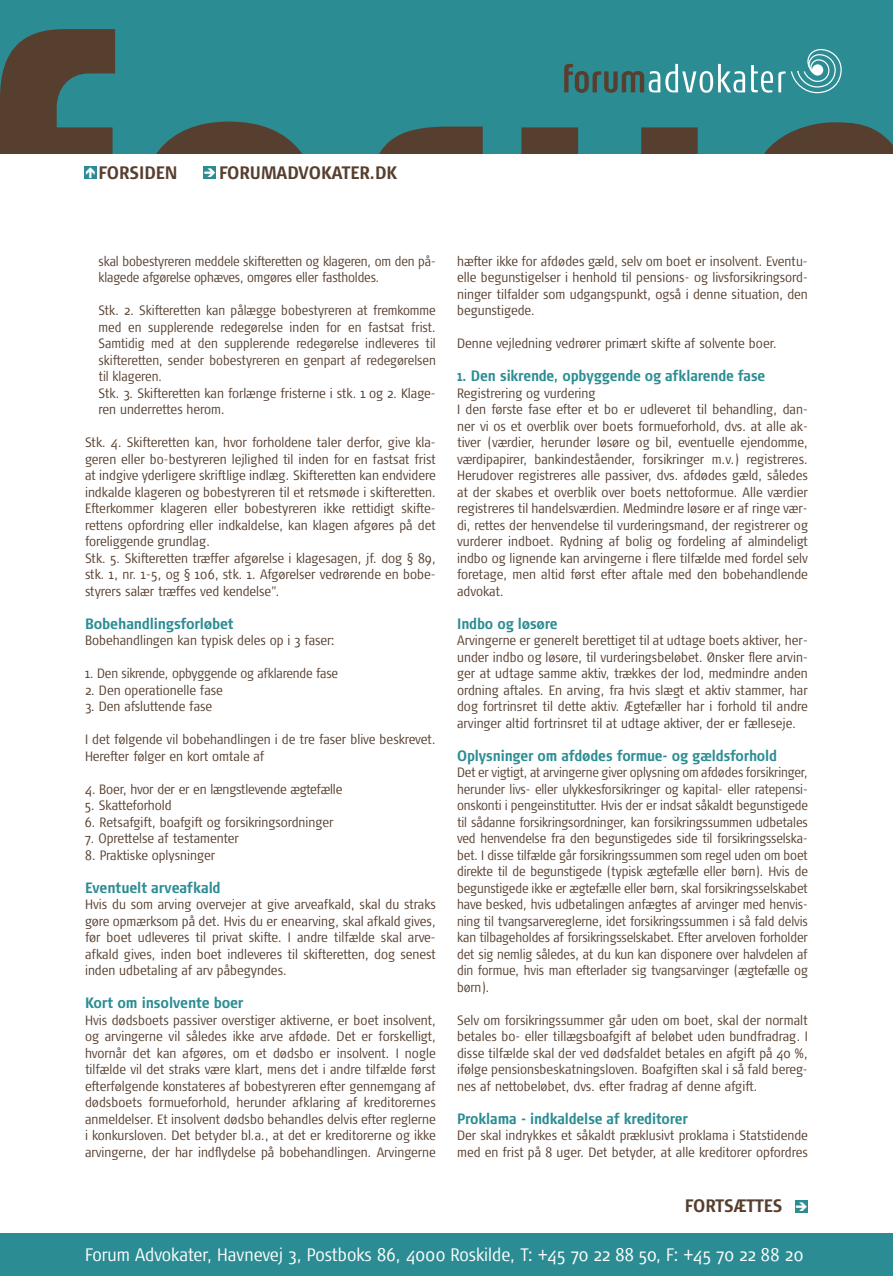
<style>
.page{position:relative;width:893px;height:1276px;background:#fff}
.page>*{position:absolute;margin:0;border:0;box-sizing:border-box;transform-origin:0 0}
.t1{font:300 18px "Signa Cond";color:#fff}
.t2{font:700 18px "Signa Cond";color:#573f2f}
.t3{font:700 15px "Signa Cond";letter-spacing:-.01em;color:#2b8d93}
.t4{font:300 13.5px/16.5px "Signa Cond";color:#573f2f}
.s1{color:#fff}
</style>
<div class="page">
<div style="left:0;top:1233px;width:893px;height:43px;background:#2b8d93"></div>
<div style="left:84px;top:166px;width:13px;height:13px;background:#2b8d93"></div>
<div style="left:204px;top:166px;width:12px;height:13px;background:#2b8d93"></div>
<div style="left:0;top:0;width:893px;height:153px;background:#2b8d93"></div>
<svg style="left:0;top:29px;width:115px;height:124px"></svg>
<svg style="left:157px;top:122px;width:145px;height:31px"></svg>
<svg style="left:380px;top:127px;width:103px;height:26px;background:#504a3d"></svg>
<svg style="left:521px;top:127px;width:177px;height:26px"></svg>
<svg style="left:764px;top:122px;width:129px;height:31px"></svg>
<svg style="left:564px;top:64px;width:181px;height:29px"></svg>
<svg style="left:751px;top:49px;width:91px;height:45px"></svg>
<div style="left:795px;top:1200px;width:12px;height:12px;background:#2b8d93"></div>
<h1 class="t2" style="left:99px;top:162px;width:81px">FORSIDEN</h1>
<h1 class="t2" style="left:203px;top:162px;width:195px"><span class="s1">➔</span> FORUMADVOKATER.DK</h1>
<p class="t4" style="left:99px;top:253px;width:339px">skal bobestyreren meddele skifteretten og klageren, om den på&shy;klagede afgørelse ophæves, omgøres eller fastholdes.</p>
<p class="t4" style="left:99px;top:302px;width:339px">Stk. 2. Skifteretten kan pålægge bobestyreren at fremkomme med en supplerende redegørelse inden for en fastsat frist.<br>Samtidig med at den supplerende redegørelse indleveres til skifteretten, sender bobestyreren en genpart af redegørelsen til klageren.<br>Stk. 3. Skifteretten kan forlænge fristerne i stk. 1 og 2. Klage&shy;ren underrettes herom.</p>
<p class="t4" style="left:85px;top:434px;width:352px">Stk. 4. Skifteretten kan, hvor forholdene taler derfor, give kla&shy;geren eller bo-bestyreren lejlighed til inden for en fastsat frist at indgive yderligere skriftlige indlæg. Skifteretten kan endvidere indkalde klageren og bobestyreren til et retsmøde i skifteretten.<br>Efterkommer klageren eller bobestyreren ikke rettidigt skifte&shy;rettens opfordring eller indkaldelse, kan klagen afgøres på det foreliggende grundlag.<br>Stk. 5. Skifteretten træffer afgørelse i klagesagen, jf. dog § 89, stk. 1, nr. 1-5, og § 106, stk. 1. Afgørelser vedrørende en bobe&shy;styrers salær træffes ved kendelse”.</p>
<p class="t3" style="left:85px;top:615px;width:150px">Bobehandlingsforløbet</p>
<p class="t4" style="left:85px;top:632px;width:251px">Bobehandlingen kan typisk deles op i 3 faser:</p>
<p class="t4" style="left:85px;top:665px;width:255px">1. Den sikrende, opbyggende og afklarende fase</p>
<p class="t4" style="left:85px;top:682px;width:139px">2. Den operationelle fase</p>
<p class="t4" style="left:85px;top:698px;width:129px">3. Den afsluttende fase</p>
<p class="t4" style="left:85px;top:731px;width:352px">I det følgende vil bobehandlingen i de tre faser blive beskrevet.<br>Herefter følger en kort omtale af</p>
<p class="t4" style="left:85px;top:781px;width:259px">4. Boer, hvor der er en længstlevende ægtefælle</p>
<p class="t4" style="left:85px;top:797px;width:88px">5. Skatteforhold</p>
<p class="t4" style="left:85px;top:814px;width:250px">6. Retsafgift, boafgift og forsikringsordninger</p>
<p class="t4" style="left:85px;top:830px;width:156px">7. Oprettelse af testamenter</p>
<p class="t4" style="left:85px;top:847px;width:132px">8. Praktiske oplysninger</p>
<p class="t3" style="left:85px;top:879px;width:137px">Eventuelt arveafkald</p>
<p class="t4" style="left:85px;top:896px;width:352px;text-align:justify">Hvis du som arving overvejer at give arveafkald, skal du straks gøre opmærksom på det. Hvis du er enearving, skal afkald gives, før boet udleveres til privat skifte. I andre tilfælde skal arve&shy;afkald gives, inden boet indleveres til skifteretten, dog senest inden udbetaling af arv påbegyndes.</p>
<p class="t3" style="left:85px;top:994px;width:160px">Kort om insolvente boer</p>
<p class="t4" style="left:85px;top:1012px;width:352px;text-align:justify">Hvis dødsboets passiver overstiger aktiverne, er boet insolvent, og arvingerne vil således ikke arve afdøde. Det er forskelligt, hvornår det kan afgøres, om et dødsbo er insolvent. I nogle tilfælde vil det straks være klart, mens det i andre tilfælde først efterfølgende konstateres af bobestyreren efter gennemgang af dødsboets formueforhold, herunder afklaring af kreditorernes anmeldelser. Et insolvent dødsbo behandles delvis efter reglerne i konkursloven. Det betyder bl.a., at det er kreditorerne og ikke arvingerne, der har indflydelse på bobehandlingen. Arvingerne</p>
<p class="t4" style="left:457px;top:253px;width:352px;text-align:justify">hæfter ikke for afdødes gæld, selv om boet er insolvent. Eventu&shy;elle begunstigelser i henhold til pensions- og livsforsikringsord&shy;ninger tilfalder som udgangspunkt, også i denne situation, den begunstigede.</p>
<p class="t4" style="left:457px;top:335px;width:321px">Denne vejledning vedrører primært skifte af solvente boer.</p>
<p class="t3" style="left:457px;top:367px;width:310px">1. Den sikrende, opbyggende og afklarende fase</p>
<p class="t4" style="left:457px;top:385px;width:352px">Registrering og vurdering<br>I den første fase efter et bo er udleveret til behandling, dan&shy;ner vi os et overblik over boets formueforhold, dvs. at alle ak&shy;tiver (værdier, herunder løsøre og bil, eventuelle ejendomme, værdipapirer, bankindeståender, forsikringer m.v.) registreres.<br>Herudover registreres alle passiver, dvs. afdødes gæld, således at der skabes et overblik over boets nettoformue. Alle værdier registreres til handelsværdien. Medmindre løsøre er af ringe vær&shy;di, rettes der henvendelse til vurderingsmand, der registrerer og vurderer indboet. Rydning af bolig og fordeling af almindeligt indbo og lignende kan arvingerne i flere tilfælde med fordel selv foretage, men altid først efter aftale med den bobehandlende advokat.</p>
<p class="t3" style="left:457px;top:615px;width:102px">Indbo og løsøre</p>
<p class="t4" style="left:457px;top:632px;width:352px;text-align:justify">Arvingerne er generelt berettiget til at udtage boets aktiver, her&shy;under indbo og løsøre, til vurderingsbeløbet. Ønsker flere arvin&shy;ger at udtage samme aktiv, trækkes der lod, medmindre anden ordning aftales. En arving, fra hvis slægt et aktiv stammer, har dog fortrinsret til dette aktiv. Ægtefæller har i forhold til andre arvinger altid fortrinsret til at udtage aktiver, der er fælleseje.</p>
<p class="t3" style="left:457px;top:747px;width:321px">Oplysninger om afdødes formue- og gældsforhold</p>
<p class="t4" style="left:457px;top:764px;width:352px;text-align:justify">Det er vigtigt, at arvingerne giver oplysning om afdødes forsikringer, herunder livs- eller ulykkesforsikringer og kapital- eller ratepensi&shy;onskonti i pengeinstitutter. Hvis der er indsat såkaldt begunstigede til sådanne forsikringsordninger, kan forsikringssummen udbetales ved henvendelse fra den begunstigedes side til forsikringsselska&shy;bet. I disse tilfælde går forsikringssummen som regel uden om boet direkte til de begunstigede (typisk ægtefælle eller børn). Hvis de begunstigede ikke er ægtefælle eller børn, skal forsikringsselskabet have besked, hvis udbetalingen anfægtes af arvinger med henvis&shy;ning til tvangsarvereglerne, idet forsikringssummen i så fald delvis kan tilbageholdes af forsikringsselskabet. Efter arveloven forholder det sig nemlig således, at du kun kan disponere over halvdelen af din formue, hvis man efterlader sig tvangsarvinger (ægtefælle og børn).</p>
<p class="t4" style="left:457px;top:1012px;width:352px;text-align:justify">Selv om forsikringssummer går uden om boet, skal der normalt betales bo- eller tillægsboafgift af beløbet uden bundfradrag. I disse tilfælde skal der ved dødsfaldet betales en afgift på 40 %, ifølge pensionsbeskatningsloven. Boafgiften skal i så fald bereg&shy;nes af nettobeløbet, dvs. efter fradrag af denne afgift.</p>
<p class="t3" style="left:457px;top:1110px;width:232px">Proklama - indkaldelse af kreditorer</p>
<p class="t4" style="left:457px;top:1127px;width:352px">Der skal indrykkes et såkaldt præklusivt proklama i Statstidende med en frist på 8 uger. Det betyder, at alle kreditorer opfordres</p>
<h1 class="t2" style="left:685px;top:1195px;width:124px">FORTSÆTTES <span class="s1">➔</span></h1>
<h1 class="t1" style="left:85px;top:1245px;width:720px">Forum Advokater, Havnevej 3, Postboks 86, 4000 Roskilde, T: +45 70 22 88 50, F: +45 70 22 88 20</h1>
</div>
